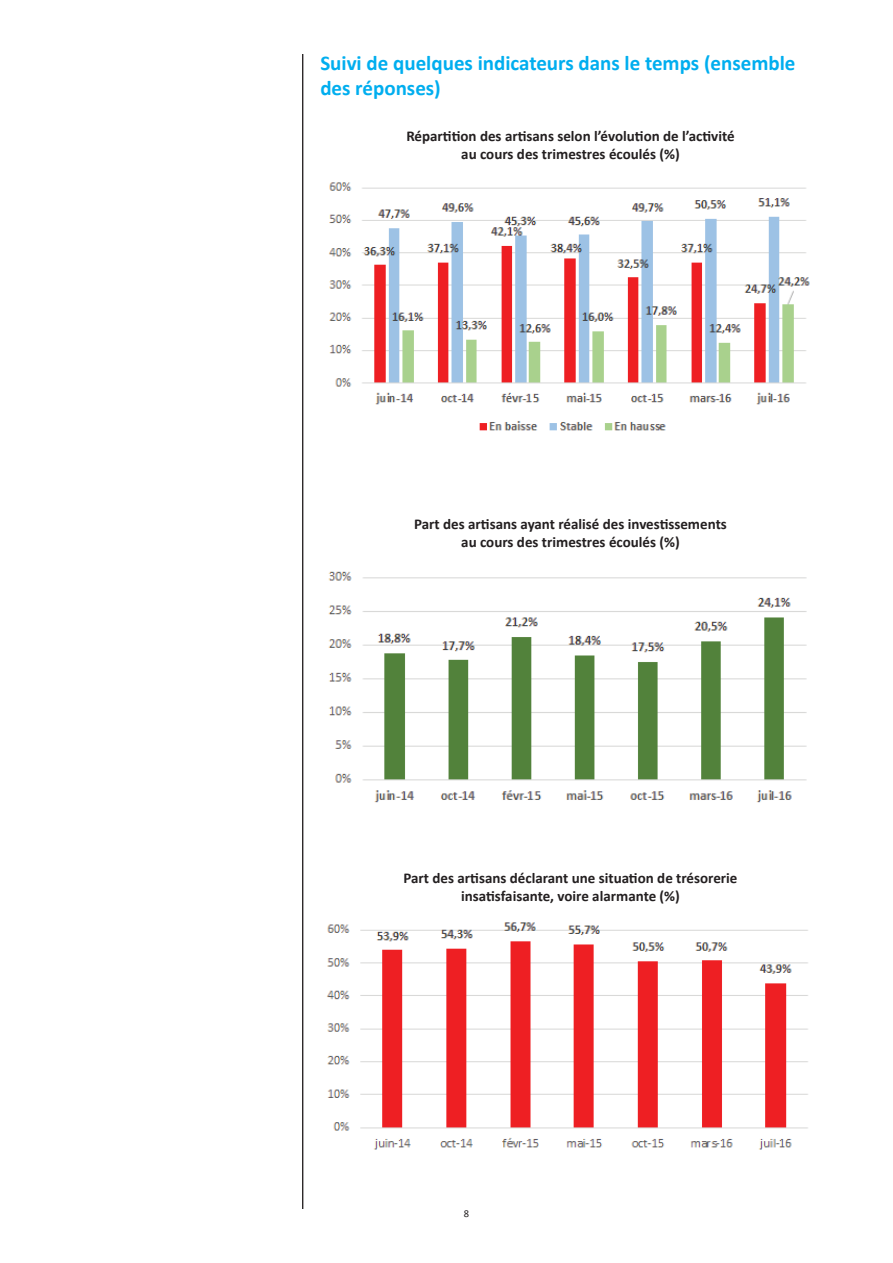
<style>
.page{position:relative;width:893px;height:1263px;background:#fff}
.page>*{position:absolute;margin:0;border:0;box-sizing:border-box;transform-origin:0 0}
.t1{font:700 21px/25.2px "Calibri";color:#00aeef}
.t2{font:700 15px/18px "Calibri";color:#231f20;text-align:center}
.t3{font:10.5px "Calibri";color:#231f20}
</style>
<div class="page">
<hr style="left:302px;top:54px;width:1px;height:1155px;background:#231f20">
<img style="left:328px;top:182px;width:482px;height:249px">
<img style="left:328px;top:571px;width:479px;height:232px">
<img style="left:326px;top:922px;width:482px;height:228px">
<h1 class="t1" style="left:320px;top:50px;width:477px">Suivi de quelques indicateurs dans le temps (ensemble des réponses)</h1>
<p class="t2" style="left:406px;top:127px;width:330px">Répartition des artisans selon l’évolution de l’activité au cours des trimestres écoulés (%)</p>
<p class="t2" style="left:414px;top:515px;width:314px">Part des artisans ayant réalisé des investissements au cours des trimestres écoulés (%)</p>
<p class="t2" style="left:404px;top:869px;width:335px">Part des artisans déclarant une situation de trésorerie insatisfaisante, voire alarmante (%)</p>
<p class="t3" style="left:464px;top:1207px;width:7px">8</p>
</div>
